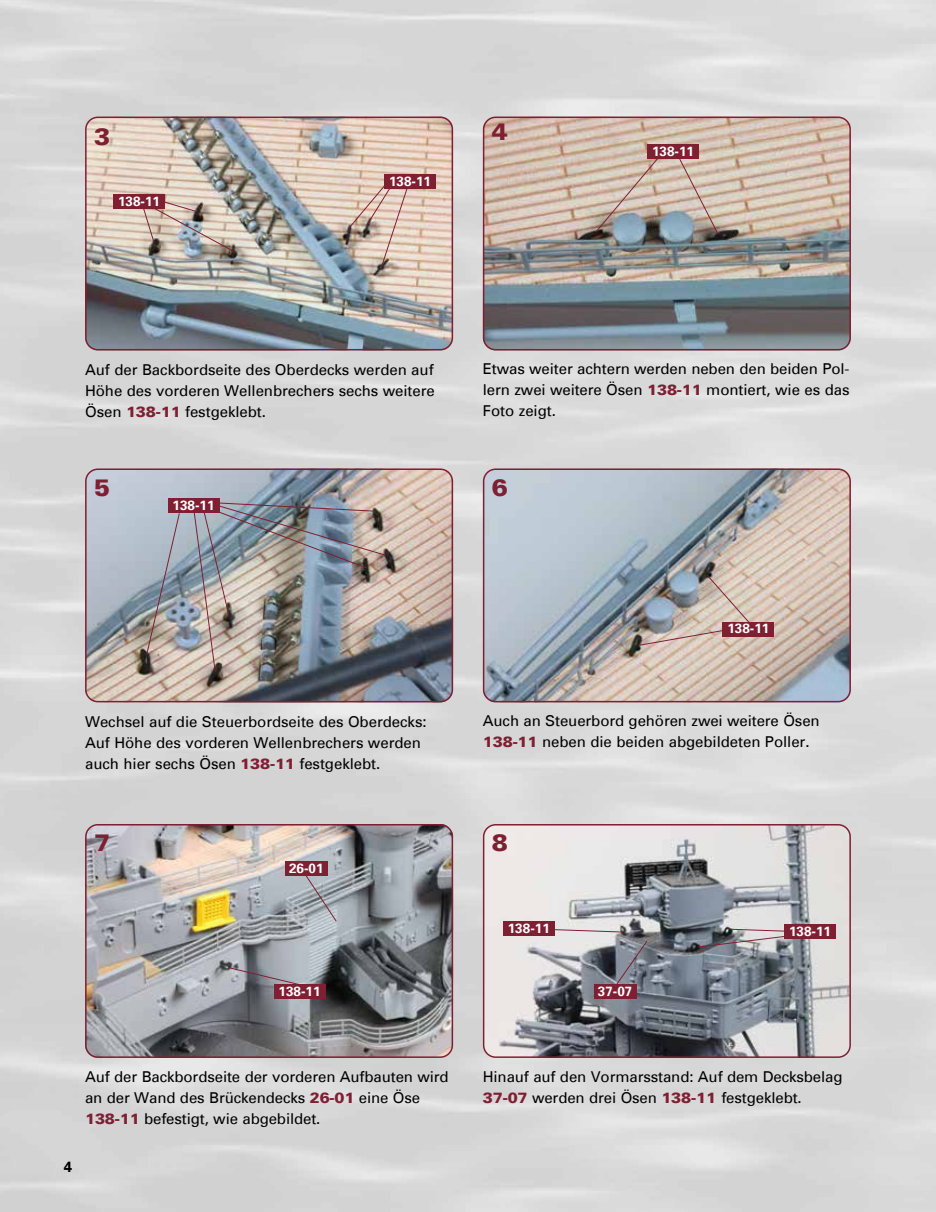
<style>
.page{position:relative;width:936px;height:1212px;background:#fff}
.page>*{position:absolute;margin:0;border:0;box-sizing:border-box;transform-origin:0 0}
.t1{font:900 24px "Univers";color:#7e1f32}
.t2{font:15px/21px "Univers";letter-spacing:-.005em;color:#000}
.t3{font:700 15px "Univers";color:#000}
.t4{font:700 13.5px "Univers";color:#fff}
.s1{font-weight:900;color:#7e1f32}
</style>
<div class="page">
<img style="left:0;top:0;width:935px;height:1212px">
<img style="left:483px;top:117px;width:367px;height:233px">
<div style="left:483px;top:117px;width:367px;height:233px;border:2px solid #7e1f32;border-radius:12px"></div>
<img style="left:85px;top:117px;width:368px;height:233px">
<div style="left:85px;top:117px;width:368px;height:233px;border:2px solid #7e1f32;border-radius:12px"></div>
<img style="left:483px;top:468px;width:367px;height:234px">
<div style="left:483px;top:468px;width:367px;height:234px;border:2px solid #7e1f32;border-radius:12px"></div>
<img style="left:85px;top:468px;width:368px;height:234px">
<div style="left:85px;top:468px;width:368px;height:234px;border:2px solid #7e1f32;border-radius:12px"></div>
<img style="left:483px;top:824px;width:366px;height:234px">
<div style="left:483px;top:824px;width:367px;height:234px;border:2px solid #7e1f32;border-radius:12px"></div>
<img style="left:85px;top:824px;width:368px;height:234px">
<div style="left:85px;top:824px;width:368px;height:234px;border:2px solid #7e1f32;border-radius:12px"></div>
<div style="left:114px;top:194px;width:51px;height:15px;background:#7e1f32"></div>
<img style="left:141px;top:199px;width:93px;height:53px">
<img style="left:347px;top:179px;width:63px;height:87px">
<div style="left:384px;top:175px;width:51px;height:14px;background:#7e1f32"></div>
<img style="left:595px;top:153px;width:67px;height:80px">
<svg style="left:675px;top:151px;width:43px;height:83px;background:#c2b5ab"></svg>
<div style="left:647px;top:144px;width:51px;height:15px;background:#7e1f32"></div>
<img style="left:637px;top:574px;width:120px;height:72px">
<div style="left:722px;top:622px;width:51px;height:15px;background:#7e1f32"></div>
<img style="left:146px;top:512px;width:34px;height:143px">
<img style="left:193px;top:502px;width:193px;height:170px">
<div style="left:168px;top:498px;width:51px;height:15px;background:#7e1f32"></div>
<svg style="left:228px;top:967px;width:79px;height:20px"></svg>
<div style="left:274px;top:984px;width:51px;height:15px;background:#7e1f32"></div>
<svg style="left:554px;top:928px;width:69px;height:5px"></svg>
<div style="left:503px;top:921px;width:51px;height:15px;background:#7e1f32"></div>
<svg style="left:697px;top:928px;width:115px;height:20px;background:#969499"></svg>
<div style="left:784px;top:924px;width:51px;height:15px;background:#7e1f32"></div>
<svg style="left:300px;top:868px;width:37px;height:54px;background:#a6abb2"></svg>
<div style="left:285px;top:861px;width:42px;height:15px;background:#7e1f32"></div>
<svg style="left:609px;top:940px;width:39px;height:54px;background:#767a85"></svg>
<div style="left:594px;top:984px;width:42px;height:15px;background:#7e1f32"></div>
<h1 class="t1" style="left:94px;top:126px;width:18px">3</h1>
<p class="t4" style="left:118px;top:195px;width:44px">138-11</p>
<p class="t4" style="left:389px;top:176px;width:44px">138-11</p>
<h1 class="t1" style="left:492px;top:121px;width:18px">4</h1>
<p class="t4" style="left:652px;top:146px;width:44px">138-11</p>
<p class="t2" style="left:85px;top:360px;width:351px;text-align:justify">Auf der Backbordseite des Oberdecks werden auf Höhe des vorderen Wellenbrechers sechs weitere Ösen <span class="s1">138-11</span> festgeklebt.</p>
<p class="t2" style="left:483px;top:359px;width:368px;text-align:justify">Etwas weiter achtern werden neben den beiden Pol&shy;lern zwei weitere Ösen <span class="s1">138-11</span> montiert, wie es das Foto zeigt.</p>
<h1 class="t1" style="left:94px;top:476px;width:18px">5</h1>
<h1 class="t1" style="left:492px;top:476px;width:18px">6</h1>
<p class="t4" style="left:172px;top:499px;width:44px">138-11</p>
<p class="t4" style="left:727px;top:623px;width:44px">138-11</p>
<p class="t2" style="left:85px;top:712px;width:343px">Wechsel auf die Steuerbordseite des Oberdecks:<br>Auf Höhe des vorderen Wellenbrechers werden auch hier sechs Ösen <span class="s1">138-11</span> festgeklebt.</p>
<p class="t2" style="left:483px;top:712px;width:338px">Auch an Steuerbord gehören zwei weitere Ösen<br><span class="s1">138-11</span> neben die beiden abgebildeten Poller.</p>
<h1 class="t1" style="left:94px;top:832px;width:18px">7</h1>
<h1 class="t1" style="left:492px;top:832px;width:18px">8</h1>
<p class="t4" style="left:289px;top:862px;width:36px">26-01</p>
<p class="t4" style="left:278px;top:986px;width:44px">138-11</p>
<p class="t4" style="left:508px;top:922px;width:44px">138-11</p>
<p class="t4" style="left:789px;top:925px;width:44px">138-11</p>
<p class="t4" style="left:598px;top:986px;width:36px">37-07</p>
<p class="t2" style="left:85px;top:1067px;width:365px">Auf der Backbordseite der vorderen Aufbauten wird an der Wand des Brückendecks <span class="s1">26-01</span> eine Öse<br><span class="s1">138-11</span> befestigt, wie abgebildet.</p>
<p class="t3" style="left:64px;top:1160px;width:10px">4</p>
<p class="t2" style="left:483px;top:1067px;width:361px">Hinauf auf den Vormarsstand: Auf dem Decksbelag<br><span class="s1">37-07</span> werden drei Ösen <span class="s1">138-11</span> festgeklebt.</p>
</div>
